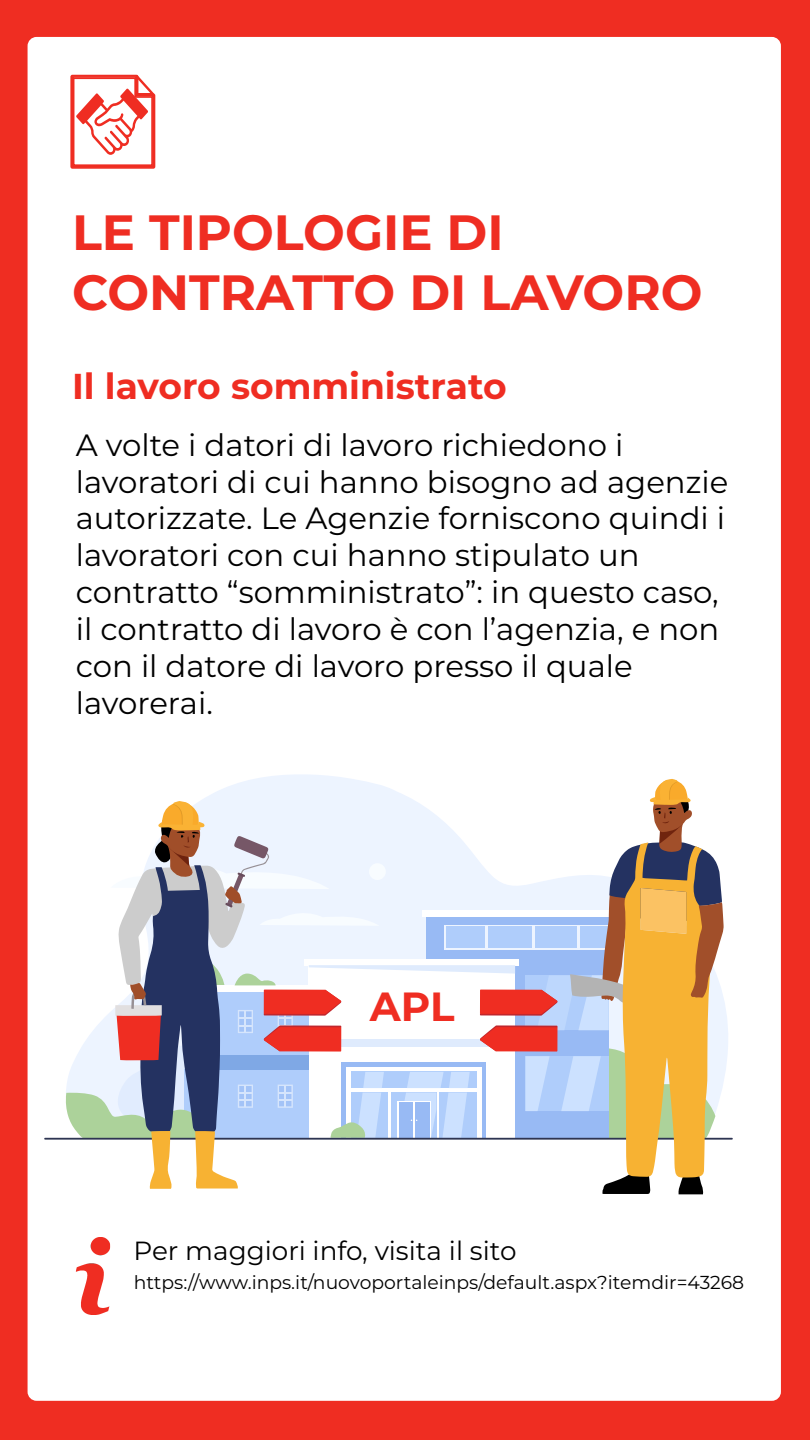
<style>
.page{position:relative;width:810px;height:1440px;background:#ef2d22}
.page>*{position:absolute;margin:0;border:0;box-sizing:border-box;transform-origin:0 0}
.t1{font:700 49.5px/59.4px "Montserrat";color:#ef2d22}
.t2{font:700 40.5px "Montserrat";color:#ef2d22}
.t3{font:700 36px "Montserrat";color:#ef2d22}
.t4{font:30.75px/36.9px "Montserrat";color:#000}
.t5{font:26.25px "Montserrat";color:#000}
.t6{font:18.75px "Montserrat";color:#000}
</style>
<div class="page">
<div style="left:28px;top:37px;width:753px;height:1364px;background:#fff;border-radius:9px"></div>
<svg style="left:70px;top:74px;width:86px;height:95px"></svg>
<hr style="left:44px;top:1138px;width:689px;height:2px;background:#2e3552">
<svg style="left:65px;top:778px;width:659px;height:416px"></svg>
<img style="left:75px;top:1238px;width:36px;height:77px">
<h1 class="t1" style="left:72px;top:200px;width:632px">LE TIPOLOGIE DI<br>CONTRATTO DI LAVORO</h1>
<p class="t3" style="left:72px;top:361px;width:436px">Il lavoro somministrato</p>
<p class="t4" style="left:76px;top:425px;width:654px">A volte i datori di lavoro richiedono i lavoratori di cui hanno bisogno ad agenzie autorizzate. Le Agenzie forniscono quindi i lavoratori con cui hanno stipulato un contratto “somministrato”: in questo caso, il contratto di lavoro è con l’agenzia, e non con il datore di lavoro presso il quale lavorerai.</p>
<h2 class="t2" style="left:370px;top:978px;width:86px">APL</h2>
<p class="t5" style="left:134px;top:1232px;width:385px">Per maggiori info, visita il sito</p>
<p class="t6" style="left:134px;top:1269px;width:612px">https://www.inps.it/nuovoportaleinps/default.aspx?itemdir=43268</p>
</div>
